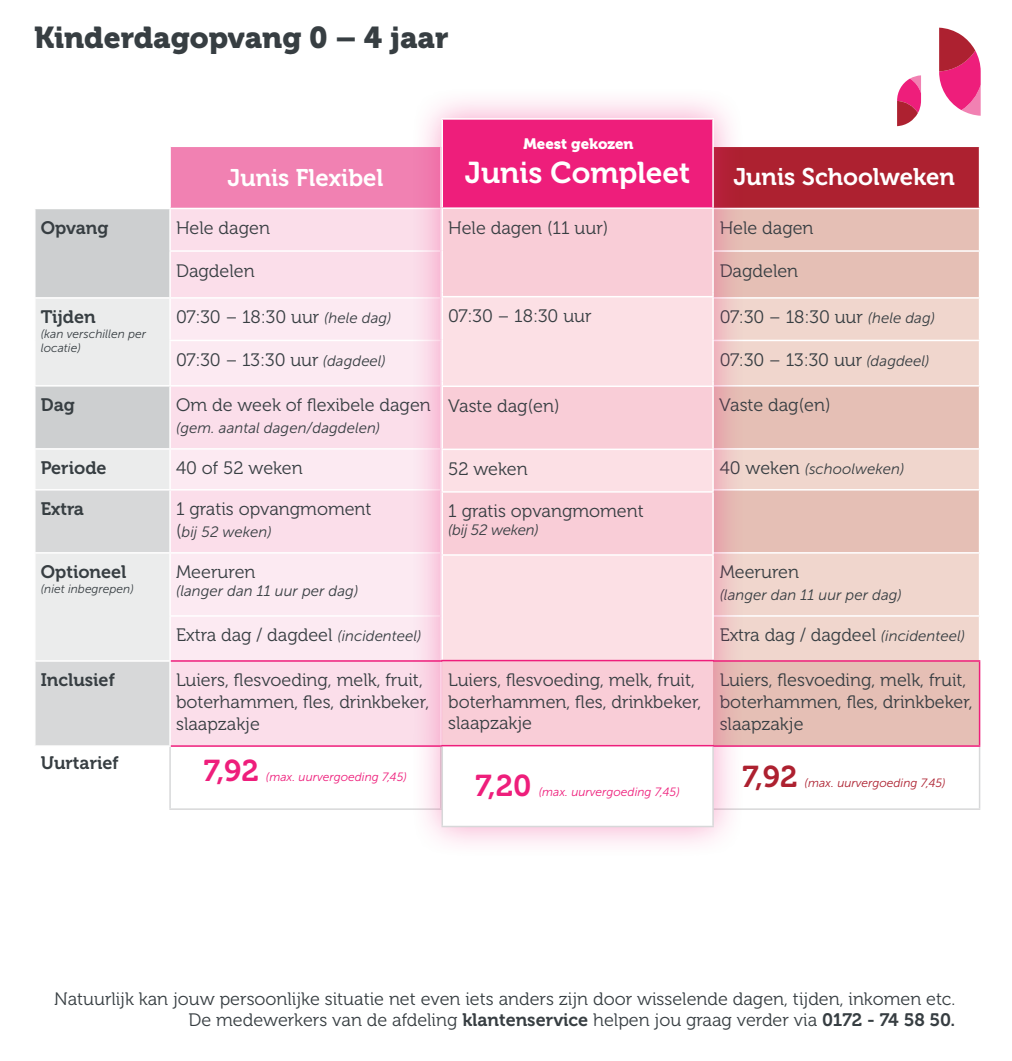
<style>
.page{position:relative;width:1012px;height:1061px;background:#fff}
.page>*{position:absolute;margin:0;border:0;box-sizing:border-box;transform-origin:0 0}
.t1{font:30px "Museo 900";color:#373e42}
.t2{font:30px "Museo 700";color:#fff}
.t3{font:30px "Museo 700";color:#ee1e7b}
.t4{font:30px "Museo 700";color:#ad2130}
.t5{font:24px "Museo 700";color:#fff}
.t6{font:18px/21.6px "Museo 300";color:#373e42}
.t7{font:18px "Museo 700";color:#373e42}
.t8{font:italic 15px "Museo Sans 300";color:#373e42}
.t9{font:italic 15px "Museo Sans 300";letter-spacing:-.02em;color:#373e42}
.t10{font:15px "Museo 900";color:#fff}
.t11{font:italic 12px "Museo Sans 300";color:#ee1e7b}
.t12{font:italic 12px/14.4px "Museo Sans 300";color:#373e42}
.t13{font:italic 12px "Museo Sans 300";color:#ad2130}
.s1{font-family:"Museo Sans 300";font-style:italic;font-size:15px}
.s2{font-family:"Museo 300";font-style:normal;font-size:18px}
.s3{font-family:"Museo 700"}
</style>
<div class="page">
<div style="left:709px;top:146px;width:271px;height:62px;background:#ad2130"></div>
<div style="left:171px;top:661px;width:239px;height:84px;background:#fbdeea"></div>
<div style="left:745px;top:209px;width:234px;height:536px;background:#e5bfb5"></div>
<div style="left:36px;top:450px;width:133px;height:39px;background:#ebecec"></div>
<svg style="left:171px;top:450px;width:239px;height:210px;background:#fbe6ef"></svg>
<svg style="left:745px;top:298px;width:234px;height:362px;background:#eccec5"></svg>
<svg style="left:36px;top:490px;width:133px;height:255px;background:#dfe0e1"></svg>
<svg style="left:745px;top:746px;width:234px;height:1px"></svg>
<hr style="left:709px;top:145px;width:271px;height:2px;background:#fff">
<hr style="left:979px;top:147px;width:1px;height:61px;background:#fff">
<hr style="left:708px;top:250px;width:272px;height:2px;background:#fff">
<hr style="left:709px;top:297px;width:271px;height:1px;background:#fff">
<hr style="left:708px;top:339px;width:272px;height:2px;background:#fff">
<hr style="left:709px;top:385px;width:271px;height:1px;background:#fff">
<hr style="left:709px;top:448px;width:271px;height:1px;background:#fff">
<hr style="left:170px;top:489px;width:271px;height:1px;background:#fff">
<hr style="left:709px;top:489px;width:271px;height:1px;background:#fff">
<hr style="left:170px;top:552px;width:271px;height:1px;background:#fff">
<hr style="left:709px;top:552px;width:271px;height:1px;background:#fff">
<hr style="left:169px;top:615px;width:273px;height:1px;background:#fff">
<hr style="left:708px;top:615px;width:272px;height:1px;background:#fff">
<hr style="left:34px;top:552px;width:136px;height:1px;background:#fff">
<hr style="left:34px;top:660px;width:137px;height:1px;background:#fff">
<hr style="left:979px;top:746px;width:1px;height:62px;background:#d7d8d9">
<hr style="left:709px;top:808px;width:271px;height:1px;background:#d7d8d9">
<hr style="left:171px;top:660px;width:270px;height:1px;background:#ee1e7b">
<hr style="left:709px;top:660px;width:271px;height:1px;background:#ee1e7b">
<hr style="left:709px;top:745px;width:271px;height:1px;background:#ee1e7b">
<hr style="left:979px;top:661px;width:1px;height:84px;background:#ee1e7b">
<hr style="left:169px;top:746px;width:2px;height:62px;background:#d7d8d9">
<hr style="left:171px;top:745px;width:270px;height:1px;background:#ee1e7b">
<hr style="left:169px;top:808px;width:272px;height:1px;background:#d7d8d9">
<svg style="left:939px;top:28px;width:42px;height:88px"></svg>
<svg style="left:897px;top:75px;width:24px;height:51px"></svg>
<div style="left:410px;top:87px;width:335px;height:771px;background:#ee1e7b;opacity:.41"></div>
<div style="left:442px;top:119px;width:271px;height:89px;background:#ee1e7b"></div>
<div style="left:442px;top:661px;width:271px;height:83px;background:#f9cdd7"></div>
<svg style="left:443px;top:450px;width:269px;height:209px;background:#fbdae1"></svg>
<div style="left:442px;top:745px;width:271px;height:81px;background:#fff"></div>
<hr style="left:441px;top:118px;width:273px;height:2px;background:#fff">
<hr style="left:441px;top:120px;width:2px;height:87px;background:#fff">
<hr style="left:712px;top:120px;width:2px;height:87px;background:#fff">
<hr style="left:441px;top:448px;width:273px;height:2px;background:#fff">
<hr style="left:441px;top:491px;width:273px;height:1px;background:#fff">
<hr style="left:441px;top:554px;width:273px;height:1px;background:#fff">
<svg style="left:35px;top:146px;width:679px;height:303px;background:#f3c6d7"></svg>
<hr style="left:441px;top:387px;width:2px;height:61px;background:#fff">
<hr style="left:712px;top:387px;width:2px;height:61px;background:#fff">
<hr style="left:441px;top:450px;width:2px;height:41px;background:#fff">
<hr style="left:712px;top:450px;width:2px;height:41px;background:#fff">
<hr style="left:441px;top:492px;width:2px;height:62px;background:#fff">
<hr style="left:712px;top:492px;width:2px;height:62px;background:#fff">
<hr style="left:441px;top:555px;width:2px;height:63px;background:#fff">
<hr style="left:712px;top:555px;width:2px;height:63px;background:#fff">
<hr style="left:441px;top:618px;width:2px;height:41px;background:#fff">
<hr style="left:712px;top:618px;width:2px;height:41px;background:#fff">
<hr style="left:441px;top:746px;width:2px;height:79px;background:#d7d8d9">
<hr style="left:712px;top:746px;width:2px;height:79px;background:#d7d8d9">
<hr style="left:441px;top:825px;width:273px;height:2px;background:#d7d8d9">
<hr style="left:441px;top:659px;width:273px;height:2px;background:#ee1e7b">
<hr style="left:441px;top:744px;width:273px;height:2px;background:#ee1e7b">
<p class="t1" style="left:34px;top:21px;width:416px">Kinderdagopvang 0 – 4 jaar</p>
<p class="t10" style="left:524px;top:135px;width:111px">Meest gekozen</p>
<p class="t2" style="left:465px;top:156px;width:227px">Junis Compleet</p>
<p class="t6" style="left:448px;top:217px;width:162px">Hele dagen (11 uur)</p>
<p class="t5" style="left:227px;top:164px;width:158px">Junis Flexibel</p>
<p class="t5" style="left:485px;top:163px;width:182px">Junis Compleet</p>
<p class="t5" style="left:733px;top:163px;width:223px">Junis Schoolweken</p>
<p class="t7" style="left:41px;top:218px;width:69px">Opvang</p>
<p class="t6" style="left:176px;top:217px;width:95px">Hele dagen</p>
<p class="t6" style="left:720px;top:217px;width:95px">Hele dagen</p>
<p class="t6" style="left:176px;top:260px;width:80px">Dagdelen</p>
<p class="t6" style="left:720px;top:260px;width:80px">Dagdelen</p>
<p class="t7" style="left:41px;top:307px;width:56px">Tijden</p>
<p class="t12" style="left:41px;top:326px;width:107px">(kan verschillen per locatie)</p>
<p class="t6" style="left:448px;top:305px;width:145px">07:30 – 18:30 uur</p>
<p class="t6" style="left:176px;top:307px;width:217px">07:30 – 18:30 uur <span class="s1">(hele dag)</span></p>
<p class="t6" style="left:720px;top:307px;width:217px">07:30 – 18:30 uur <span class="s1">(hele dag)</span></p>
<p class="t6" style="left:176px;top:349px;width:211px">07:30 – 13:30 uur <span class="s1">(dagdeel)</span></p>
<p class="t6" style="left:720px;top:349px;width:211px">07:30 – 13:30 uur <span class="s1">(dagdeel)</span></p>
<p class="t7" style="left:41px;top:395px;width:36px">Dag</p>
<p class="t6" style="left:176px;top:394px;width:256px">Om de week of flexibele dagen</p>
<p class="t8" style="left:176px;top:419px;width:206px">(gem. aantal dagen/dagdelen)</p>
<p class="t6" style="left:448px;top:395px;width:113px">Vaste dag(en)</p>
<p class="t6" style="left:719px;top:394px;width:113px">Vaste dag(en)</p>
<p class="t7" style="left:41px;top:458px;width:67px">Periode</p>
<p class="t6" style="left:176px;top:458px;width:128px">40 of 52 weken</p>
<p class="t8" style="left:720px;top:461px;width:186px"><span class="s2">40 weken</span> (schoolweken)</p>
<p class="t7" style="left:41px;top:499px;width:45px">Extra</p>
<p class="t6" style="left:176px;top:498px;width:197px">1 gratis opvangmoment</p>
<p class="t8" style="left:176px;top:523px;width:97px"><span class="s2">(</span>bij 52 weken)</p>
<p class="t7" style="left:41px;top:562px;width:87px">Optioneel</p>
<p class="t12" style="left:41px;top:581px;width:95px">(niet inbegrepen)</p>
<p class="t6" style="left:448px;top:458px;width:81px">52 weken</p>
<p class="t6" style="left:448px;top:500px;width:197px">1 gratis opvangmoment</p>
<p class="t9" style="left:448px;top:522px;width:92px">(bij 52 weken)</p>
<p class="t6" style="left:176px;top:561px;width:81px">Meeruren</p>
<p class="t8" style="left:176px;top:583px;width:184px">(langer dan 11 uur per dag)</p>
<p class="t6" style="left:720px;top:561px;width:81px">Meeruren</p>
<p class="t8" style="left:720px;top:586px;width:184px">(langer dan 11 uur per dag)</p>
<p class="t6" style="left:176px;top:624px;width:247px">Extra dag / dagdeel <span class="s1">(incidenteel)</span></p>
<p class="t6" style="left:720px;top:624px;width:247px">Extra dag / dagdeel <span class="s1">(incidenteel)</span></p>
<p class="t6" style="left:448px;top:669px;width:255px">Luiers, flesvoeding, melk, fruit, boterhammen, fles, drinkbeker, slaapzakje</p>
<p class="t7" style="left:41px;top:670px;width:76px">Inclusief</p>
<p class="t6" style="left:176px;top:669px;width:255px">Luiers, flesvoeding, melk, fruit, boterhammen, fles, drinkbeker, slaapzakje</p>
<p class="t6" style="left:720px;top:669px;width:255px">Luiers, flesvoeding, melk, fruit, boterhammen, fles, drinkbeker, slaapzakje</p>
<p class="t7" style="left:41px;top:752px;width:79px">Uurtarief</p>
<p class="t3" style="left:204px;top:754px;width:56px">7,92</p>
<p class="t11" style="left:266px;top:770px;width:143px">(max. uurvergoeding 7,45)</p>
<p class="t4" style="left:743px;top:760px;width:56px">7,92</p>
<p class="t3" style="left:475px;top:768px;width:58px">7,20</p>
<p class="t13" style="left:805px;top:776px;width:143px">(max. uurvergoeding 7,45)</p>
<p class="t11" style="left:539px;top:785px;width:143px">(max. uurvergoeding 7,45)</p>
<p class="t6" style="left:54px;top:988px;width:903px;text-align:right">Natuurlijk kan jouw persoonlijke situatie net even iets anders zijn door wisselende dagen, tijden, inkomen etc.<br>De medewerkers van de afdeling <span class="s3">klantenservice</span> helpen jou graag verder via <span class="s3">0172 - 74 58 50.</span></p>
</div>
